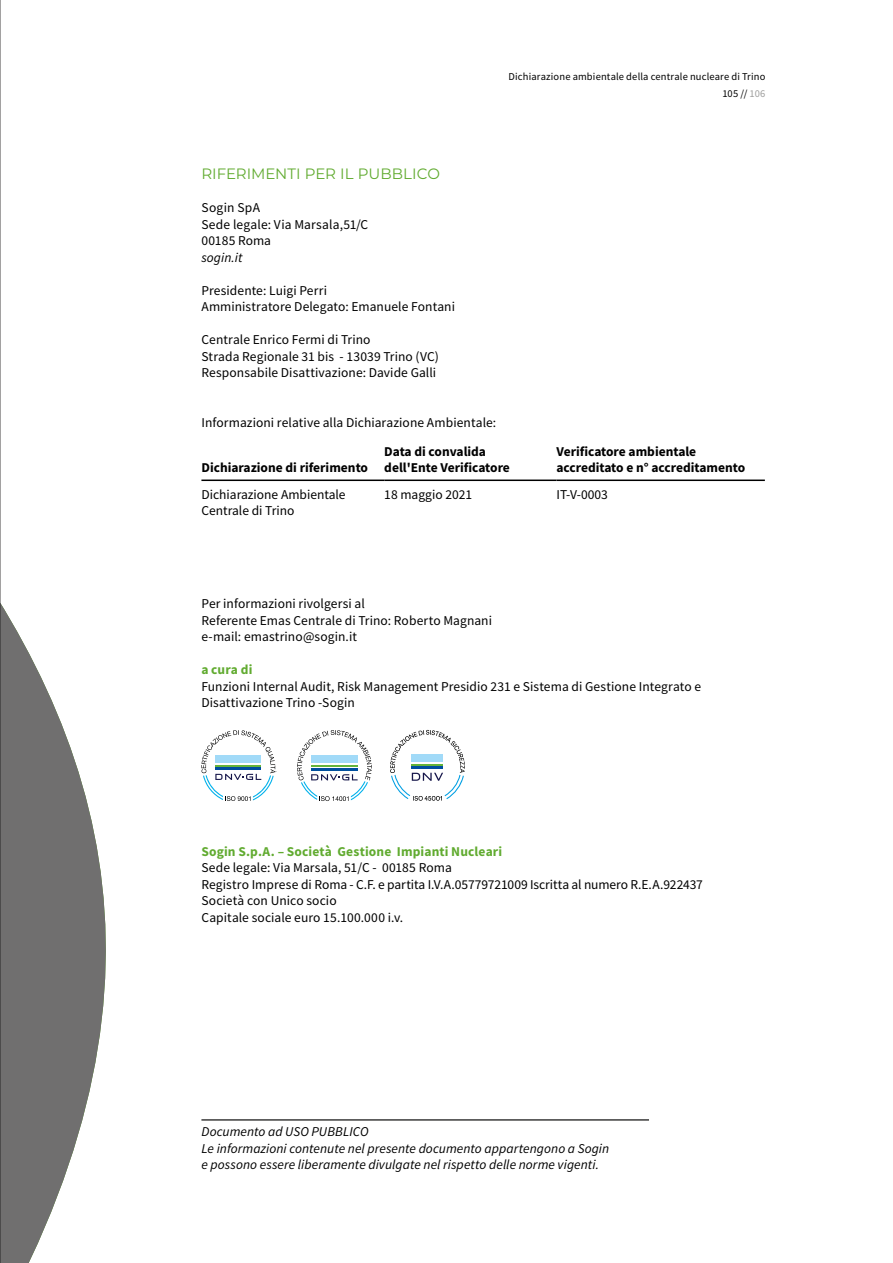
<style>
.page{position:relative;width:893px;height:1263px;background:#fff}
.page>*{position:absolute;margin:0;border:0;box-sizing:border-box;transform-origin:0 0}
.t1{font:15px "Montserrat";letter-spacing:-.005em;color:#61ab30}
.t2{font:13.5px/16.5px "Source Sans Pro";letter-spacing:.005em;color:#000}
.t3{font:italic 13.5px/16.5px "Source Sans Pro";letter-spacing:.005em;color:#000}
.t4{font:700 13.5px/16.2px "Source Sans Pro";color:#000}
.t5{font:700 13.5px "Source Sans Pro";letter-spacing:.01em;color:#61ab30}
.t6{font:10.5px/16.5px "Source Sans Pro";letter-spacing:.015em;color:#000;text-align:right}
.s1{color:#9d9d9c}
</style>
<div class="page">
<svg style="left:1px;top:604px;width:105px;height:659px;fill:#706f6f"></svg>
<svg style="left:0;top:0;width:1px;height:1263px"></svg>
<hr style="left:201px;top:479px;width:183px;height:2px;background:#000">
<hr style="left:384px;top:479px;width:172px;height:2px;background:#000">
<hr style="left:556px;top:479px;width:209px;height:2px;background:#000">
<svg style="left:201px;top:730px;width:75px;height:71px"></svg>
<svg style="left:297px;top:730px;width:75px;height:71px"></svg>
<svg style="left:390px;top:730px;width:75px;height:71px"></svg>
<hr style="left:201px;top:1119px;width:448px;height:2px;background:#3c3c3b">
<p class="t6" style="left:508px;top:68px;width:258px">Dichiarazione ambientale della centrale nucleare di Trino<br>105 // <span class="s1">106</span></p>
<p class="t1" style="left:201px;top:164px;width:240px">RIFERIMENTI PER IL PUBBLICO</p>
<p class="t2" style="left:201px;top:199px;width:168px">Sogin SpA<br>Sede legale: Via Marsala,51/C<br>00185 Roma</p>
<p class="t3" style="left:201px;top:249px;width:43px">sogin.it</p>
<p class="t2" style="left:201px;top:282px;width:255px">Presidente: Luigi Perri<br>Amministratore Delegato: Emanuele Fontani</p>
<p class="t2" style="left:201px;top:331px;width:239px">Centrale Enrico Fermi di Trino<br>Strada Regionale 31 bis - 13039 Trino (VC)<br>Responsabile Disattivazione: Davide Galli</p>
<p class="t2" style="left:201px;top:414px;width:296px">Informazioni relative alla Dichiarazione Ambientale:</p>
<p class="t4" style="left:201px;top:459px;width:168px">Dichiarazione di riferimento</p>
<p class="t4" style="left:384px;top:443px;width:127px">Data di convalida dell'Ente Verificatore</p>
<p class="t4" style="left:556px;top:443px;width:190px">Verificatore ambientale accreditato e n° accreditamento</p>
<p class="t2" style="left:201px;top:486px;width:146px">Dichiarazione Ambientale<br>Centrale di Trino</p>
<p class="t2" style="left:384px;top:486px;width:89px">18 maggio 2021</p>
<p class="t2" style="left:556px;top:486px;width:53px">IT-V-0003</p>
<p class="t2" style="left:201px;top:595px;width:292px">Per informazioni rivolgersi al<br>Referente Emas Centrale di Trino: Roberto Magnani e-mail: emastrino@sogin.it</p>
<p class="t5" style="left:201px;top:661px;width:52px">a cura di</p>
<p class="t2" style="left:201px;top:678px;width:501px">Funzioni Internal Audit, Risk Management Presidio 231 e Sistema di Gestione Integrato e<br>Disattivazione Trino -Sogin</p>
<p class="t5" style="left:201px;top:842px;width:302px">Sogin S.p.A. – Società Gestione Impianti Nucleari</p>
<p class="t2" style="left:201px;top:859px;width:503px">Sede legale: Via Marsala, 51/C - 00185 Roma<br>Registro Imprese di Roma - C.F. e partita I.V.A.05779721009 Iscritta al numero R.E.A.922437<br>Società con Unico socio<br>Capitale sociale euro 15.100.000 i.v.</p>
<p class="t3" style="left:201px;top:1123px;width:409px">Documento ad USO PUBBLICO<br>Le informazioni contenute nel presente documento appartengono a Sogin e possono essere liberamente divulgate nel rispetto delle norme vigenti.</p>
</div>
